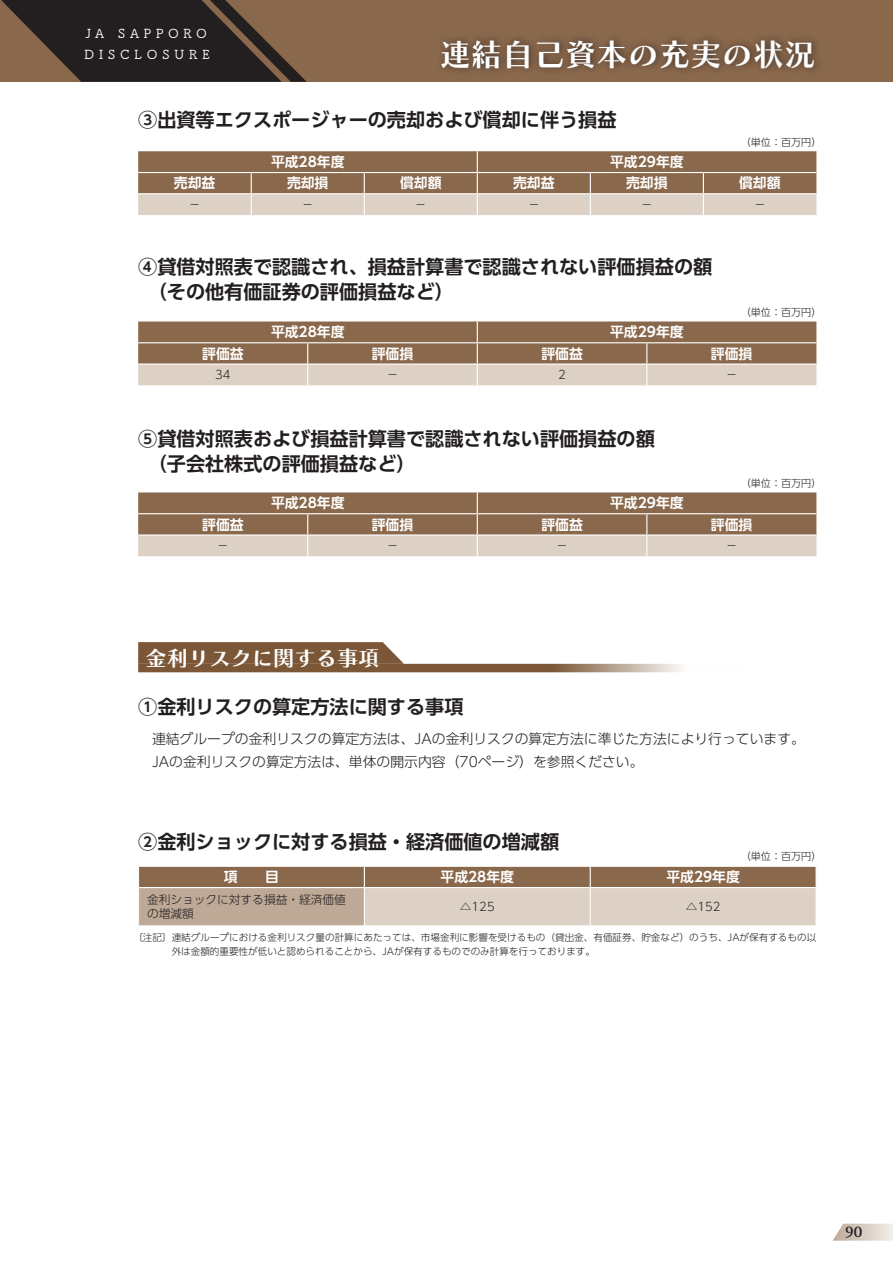
<style>
.page{position:relative;width:893px;height:1263px;background:#fff}
.page>*{position:absolute;margin:0;border:0;box-sizing:border-box;transform-origin:0 0}
.t1{font:30.9px "Chiaro Std B";letter-spacing:.015em;color:#fff}
.t2{font:21.3px "Chiaro Std B";color:#fff}
.t3{font:700 19.2px/24.5px "UD Shin Go Pro De";color:#231f20}
.t4{font:700 13.8px "UD Shin Go Pro De";color:#fff}
.t5{font:300 13.8px/23.4px "UD Shin Go Pro";color:#231f20}
.t6{font:13.8px "Chiaro Std B";color:#231f20}
.t7{font:12.45px "Tsuku B Rd Gothic Std M";letter-spacing:.395em;color:#fff}
.t8{font:12.45px "Tsuku B Rd Gothic Std M";letter-spacing:.355em;color:#fff}
.t9{font:300 11.7px/13.8px "UD Shin Go Pro";color:#231f20}
.t10{font:300 10.05px "UD Shin Go Pro";color:#231f20}
.t11{font:300 9.6px/13.8px "UD Shin Go Pro";color:#231f20}
</style>
<div class="page">
<div style="left:0;top:0;width:893px;height:82px;background:#8a684c"></div>
<svg style="left:1px;top:0;width:306px;height:82px"></svg>
<svg style="left:833px;top:1224px;width:60px;height:17px"></svg>
<svg style="left:138px;top:151px;width:678px;height:64px;background:#a9907a"></svg>
<svg style="left:138px;top:321px;width:678px;height:64px;background:#a9907a"></svg>
<svg style="left:138px;top:492px;width:678px;height:64px;background:#a98f7a"></svg>
<div style="left:436px;top:32px;width:387px;height:44px;background:#231f20;opacity:.75"></div>
<svg style="left:138px;top:866px;width:678px;height:60px;background:#bba593"></svg>
<hr style="left:139px;top:887px;width:225px;height:1px;background:#fff">
<hr style="left:364px;top:887px;width:226px;height:1px;background:#fff">
<hr style="left:364px;top:888px;width:1px;height:37px;background:#fff">
<hr style="left:590px;top:887px;width:226px;height:1px;background:#fff">
<hr style="left:590px;top:888px;width:1px;height:37px;background:#fff">
<svg style="left:138px;top:642px;width:543px;height:30px"></svg>
<p class="t8" style="left:86px;top:24px;width:123px">JA SAPPORO</p>
<p class="t7" style="left:85px;top:44px;width:127px">DISCLOSURE</p>
<h1 class="t1" style="left:440px;top:35px;width:377px">連結自己資本の充実の状況</h1>
<p class="t3" style="left:138px;top:107px;width:480px">③出資等エクスポージャーの売却および償却に伴う損益</p>
<p class="t4" style="left:271px;top:151px;width:75px">平成28年度</p>
<p class="t4" style="left:610px;top:151px;width:75px">平成29年度</p>
<p class="t10" style="left:741px;top:134px;width:82px">（単位：百万円）</p>
<p class="t4" style="left:174px;top:172px;width:43px">売却益</p>
<p class="t4" style="left:287px;top:172px;width:43px">売却損</p>
<p class="t4" style="left:400px;top:172px;width:43px">償却額</p>
<p class="t4" style="left:513px;top:172px;width:43px">売却益</p>
<p class="t4" style="left:626px;top:172px;width:43px">売却損</p>
<p class="t4" style="left:739px;top:172px;width:43px">償却額</p>
<p class="t9" style="left:189px;top:197px;width:13px">－</p>
<p class="t9" style="left:302px;top:197px;width:13px">－</p>
<p class="t9" style="left:415px;top:197px;width:13px">－</p>
<p class="t9" style="left:528px;top:197px;width:13px">－</p>
<p class="t9" style="left:641px;top:197px;width:13px">－</p>
<p class="t9" style="left:754px;top:197px;width:13px">－</p>
<p class="t3" style="left:138px;top:254px;width:576px">④貸借対照表で認識され、損益計算書で認識されない評価損益の額　（その他有価証券の評価損益など）</p>
<p class="t4" style="left:271px;top:321px;width:75px">平成28年度</p>
<p class="t4" style="left:610px;top:321px;width:75px">平成29年度</p>
<p class="t10" style="left:741px;top:304px;width:82px">（単位：百万円）</p>
<p class="t4" style="left:202px;top:342px;width:43px">評価益</p>
<p class="t4" style="left:372px;top:342px;width:43px">評価損</p>
<p class="t4" style="left:541px;top:342px;width:43px">評価益</p>
<p class="t4" style="left:711px;top:342px;width:43px">評価損</p>
<p class="t9" style="left:215px;top:367px;width:17px">34</p>
<p class="t9" style="left:387px;top:367px;width:13px">－</p>
<p class="t9" style="left:558px;top:367px;width:9px">2</p>
<p class="t9" style="left:726px;top:367px;width:13px">－</p>
<p class="t3" style="left:138px;top:426px;width:518px">⑤貸借対照表および損益計算書で認識されない評価損益の額　（子会社株式の評価損益など）</p>
<p class="t4" style="left:271px;top:492px;width:75px">平成28年度</p>
<p class="t4" style="left:610px;top:492px;width:75px">平成29年度</p>
<p class="t10" style="left:741px;top:475px;width:82px">（単位：百万円）</p>
<p class="t4" style="left:202px;top:513px;width:43px">評価益</p>
<p class="t4" style="left:372px;top:513px;width:43px">評価損</p>
<p class="t4" style="left:541px;top:513px;width:43px">評価益</p>
<p class="t4" style="left:711px;top:513px;width:43px">評価損</p>
<p class="t9" style="left:217px;top:538px;width:13px">－</p>
<p class="t9" style="left:387px;top:538px;width:13px">－</p>
<p class="t9" style="left:556px;top:538px;width:13px">－</p>
<p class="t9" style="left:726px;top:538px;width:13px">－</p>
<p class="t2" style="left:146px;top:644px;width:235px">金利リスクに関する事項</p>
<p class="t3" style="left:138px;top:694px;width:327px">①金利リスクの算定方法に関する事項</p>
<p class="t5" style="left:138px;top:726px;width:668px">　連結グループの金利リスクの算定方法は、JAの金利リスクの算定方法に準じた方法により行っています。　JAの金利リスクの算定方法は、単体の開示内容（70ページ）を参照ください。</p>
<p class="t3" style="left:138px;top:829px;width:422px">②金利ショックに対する損益・経済価値の増減額</p>
<p class="t10" style="left:741px;top:848px;width:82px">（単位：百万円）</p>
<p class="t4" style="left:224px;top:866px;width:57px">項　　目</p>
<p class="t4" style="left:441px;top:866px;width:75px">平成28年度</p>
<p class="t4" style="left:666px;top:866px;width:75px">平成29年度</p>
<p class="t9" style="left:147px;top:892px;width:200px">金利ショックに対する損益・経済価値の増減額</p>
<p class="t9" style="left:460px;top:899px;width:36px">△125</p>
<p class="t9" style="left:686px;top:899px;width:36px">△152</p>
<p class="t11" style="left:172px;top:930px;width:646px;text-indent:-38px">〔注記〕連結グループにおける金利リスク量の計算にあたっては、市場金利に影響を受けるもの（貸出金、有価証券、貯金など）のうち、JAが保有するもの以外は金額的重要性が低いと認められることから、JAが保有するものでのみ計算を行っております。</p>
<p class="t6" style="left:845px;top:1223px;width:19px">90</p>
</div>
